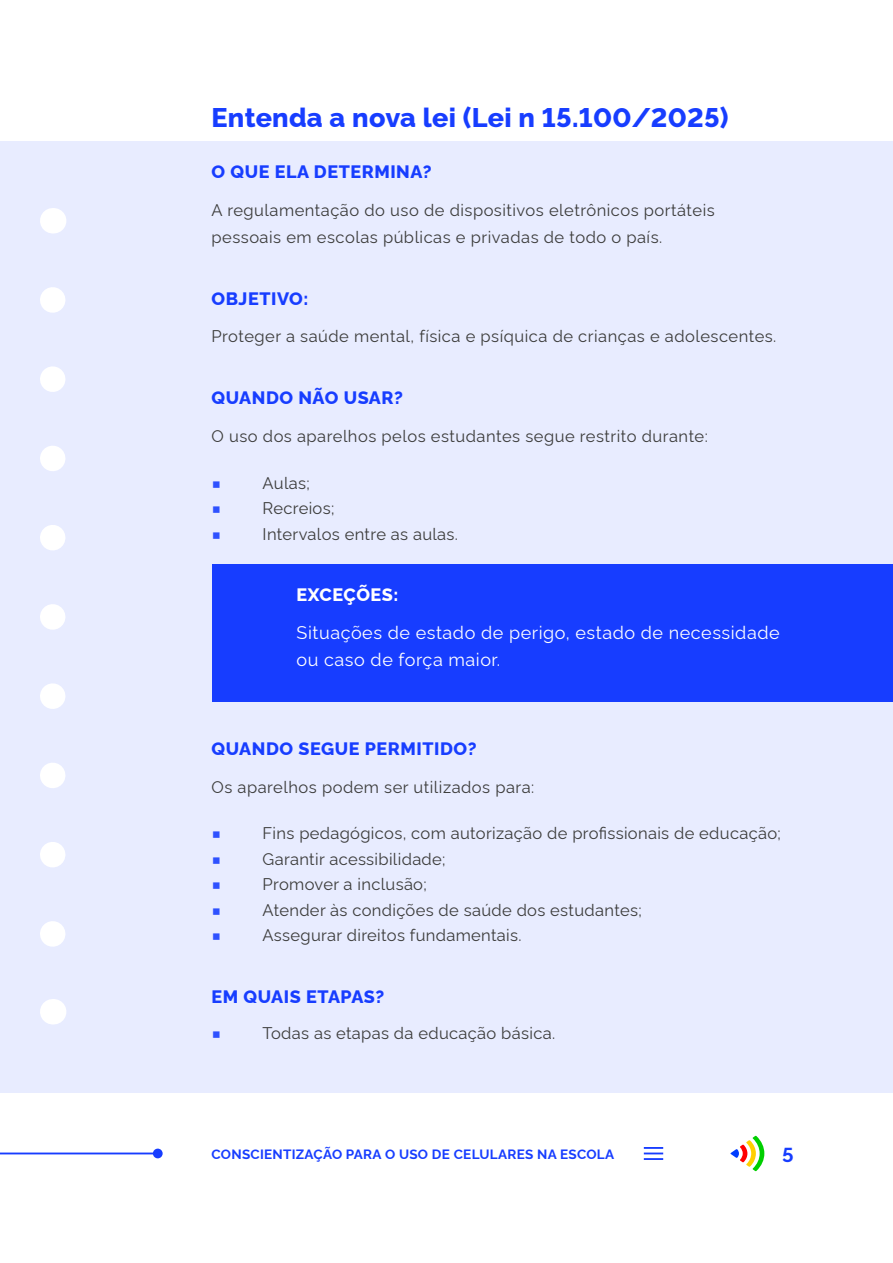
<style>
.page{position:relative;width:893px;height:1263px;background:#fff}
.page>*{position:absolute;margin:0;border:0;box-sizing:border-box;transform-origin:0 0}
.peso_02{font:800 27px "Rawline";letter-spacing:.01em;color:#173dff}
.t1{font:700 20.25px "Rawline";color:#173dff}
.peso_03{font:800 18px "Rawline";letter-spacing:.03em;color:#173dff}
.corpo{font:18px/27px "Rawline";letter-spacing:.03em;color:#fff}
.peso_03-2{font:800 18px "Rawline";letter-spacing:.03em;color:#fff}
.corpo-2{font:16.5px/27px "Rawline";letter-spacing:.02em;color:#3c3c3b}
.t2{font:16.5px "Montserrat";color:#2e51ff}
.t3{font:700 13.5px "Rawline";letter-spacing:.02em;color:#173dff}
</style>
<div class="page">
<div style="left:0;top:141px;width:893px;height:951px;background:#e8ecff"></div>
<div style="left:213px;top:565px;width:680px;height:137px;background:#173dff"></div>
<svg style="left:40px;top:300px;width:25px;height:647px"></svg>
<svg style="left:53px;top:208px;width:1px;height:25px"></svg>
<svg style="left:53px;top:999px;width:1px;height:25px"></svg>
<svg style="left:644px;top:1147px;width:19px;height:13px"></svg>
<svg style="left:730px;top:1136px;width:34px;height:35px"></svg>
<hr style="left:0;top:1152px;width:158px;height:2px;background:#173dff">
<div style="left:153px;top:1148px;width:10px;height:10px;background:#173dff;border-radius:50%"></div>
<p class="peso_02" style="left:212px;top:97px;width:519px">Entenda a nova lei (Lei n 15.100/2025)</p>
<p class="peso_03" style="left:212px;top:158px;width:222px">O QUE ELA DETERMINA?</p>
<p class="corpo-2" style="left:212px;top:195px;width:505px">A regulamentação do uso de dispositivos eletrônicos portáteis pessoais em escolas públicas e privadas de todo o país.</p>
<p class="peso_03" style="left:212px;top:284px;width:98px">OBJETIVO:</p>
<p class="corpo-2" style="left:212px;top:321px;width:566px">Proteger a saúde mental, física e psíquica de crianças e adolescentes.</p>
<p class="peso_03" style="left:212px;top:384px;width:193px">QUANDO NÃO USAR?</p>
<p class="corpo-2" style="left:212px;top:421px;width:498px">O uso dos aparelhos pelos estudantes segue restrito durante:</p>
<p class="t2" style="left:212px;top:472px;width:11px">■</p>
<p class="corpo-2" style="left:263px;top:467px;width:49px">Aulas;</p>
<p class="t2" style="left:212px;top:497px;width:11px">■</p>
<p class="corpo-2" style="left:263px;top:493px;width:73px">Recreios;</p>
<p class="t2" style="left:212px;top:523px;width:11px">■</p>
<p class="corpo-2" style="left:263px;top:518px;width:197px">Intervalos entre as aulas.</p>
<p class="peso_03-2" style="left:297px;top:581px;width:103px">EXCEÇÕES:</p>
<p class="corpo" style="left:297px;top:617px;width:485px">Situações de estado de perigo, estado de necessidade ou caso de força maior.</p>
<p class="peso_03" style="left:212px;top:735px;width:267px">QUANDO SEGUE PERMITIDO?</p>
<p class="corpo-2" style="left:212px;top:772px;width:324px">Os aparelhos podem ser utilizados para:</p>
<p class="t2" style="left:212px;top:823px;width:11px">■</p>
<p class="corpo-2" style="left:263px;top:818px;width:520px">Fins pedagógicos, com autorização de profissionais de educação;</p>
<p class="t2" style="left:212px;top:848px;width:11px">■</p>
<p class="corpo-2" style="left:263px;top:844px;width:185px">Garantir acessibilidade;</p>
<p class="t2" style="left:212px;top:874px;width:11px">■</p>
<p class="corpo-2" style="left:263px;top:869px;width:166px">Promover a inclusão;</p>
<p class="t2" style="left:212px;top:899px;width:11px">■</p>
<p class="corpo-2" style="left:263px;top:895px;width:381px">Atender às condições de saúde dos estudantes;</p>
<p class="t2" style="left:212px;top:925px;width:11px">■</p>
<p class="corpo-2" style="left:263px;top:920px;width:260px">Assegurar direitos fundamentais.</p>
<p class="peso_03" style="left:212px;top:983px;width:174px">EM QUAIS ETAPAS?</p>
<p class="t2" style="left:212px;top:1023px;width:11px">■</p>
<p class="corpo-2" style="left:263px;top:1018px;width:294px">Todas as etapas da educação básica.</p>
<p class="t3" style="left:212px;top:1144px;width:404px">CONSCIENTIZAÇÃO PARA O USO DE CELULARES NA ESCOLA</p>
<p class="t1" style="left:782px;top:1139px;width:13px">5</p>
</div>
